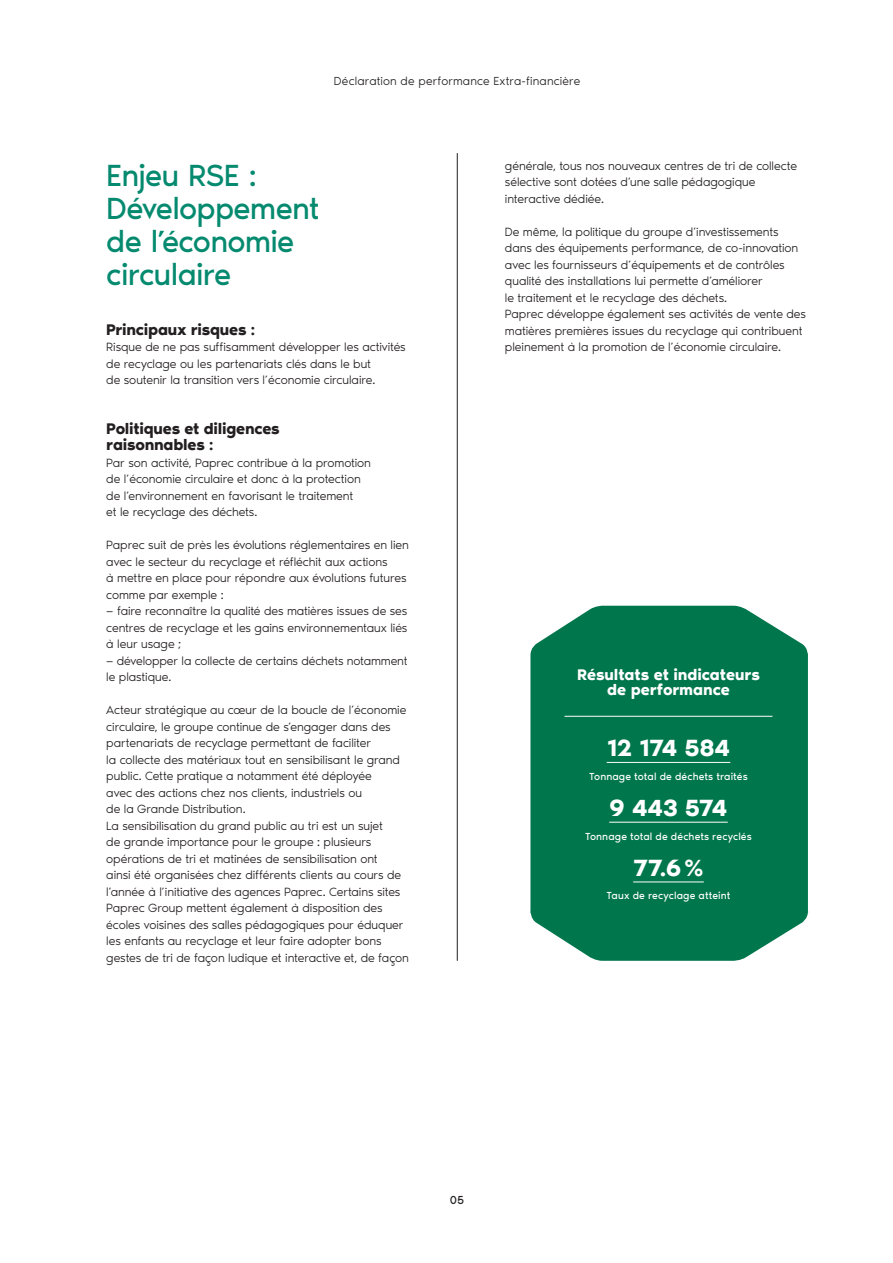
<style>
.page{position:relative;width:893px;height:1263px;background:#fff}
.page>*{position:absolute;margin:0;border:0;box-sizing:border-box;transform-origin:0 0}
.t1{font:31.5px "Noir Pro";letter-spacing:-.025em;color:#058a6f}
.t2{font:600 24px "Noir Pro";letter-spacing:-.03em;color:#fff}
.t3{font:600 15.75px/16.5px "Noir Pro";letter-spacing:-.015em;color:#231f20}
.t4{font:600 15.75px/15px "Noir Pro";letter-spacing:-.005em;color:#fff;text-align:center}
.t5{font:300 12.3px/16.5px "Noir Pro";letter-spacing:-.005em;color:#231f20}
.t6{font:300 12px "Noir Pro";letter-spacing:.015em;color:#231f20}
.t7{font:12px "Noir Pro";color:#231f20}
.t8{font:10.5px "Noir Pro";letter-spacing:.01em;color:#fff}
</style>
<div class="page">
<svg style="left:530px;top:606px;width:278px;height:355px;background:#0f7e57"></svg>
<hr style="left:564px;top:716px;width:208px;height:1px;background:#fff">
<hr style="left:607px;top:762px;width:123px;height:1px;background:#fff">
<hr style="left:609px;top:822px;width:119px;height:1px;background:#fff">
<hr style="left:633px;top:881px;width:71px;height:1px;background:#fff">
<hr style="left:457px;top:153px;width:1px;height:808px;background:#231f20">
<p class="t6" style="left:334px;top:72px;width:248px">Déclaration de performance Extra-financière</p>
<p class="t1" style="left:106px;top:151px;width:152px">Enjeu RSE :</p>
<p class="t1" style="left:106px;top:184px;width:215px">Développement</p>
<p class="t1" style="left:106px;top:217px;width:189px">de l’économie</p>
<p class="t1" style="left:106px;top:250px;width:127px">circulaire</p>
<p class="t3" style="left:106px;top:320px;width:150px">Principaux risques :</p>
<p class="t5" style="left:106px;top:338px;width:301px">Risque de ne pas suffisamment développer les activités de recyclage ou les partenariats clés dans le but<br>de soutenir la transition vers l’économie circulaire.</p>
<p class="t3" style="left:106px;top:419px;width:175px">Politiques et diligences raisonnables :</p>
<p class="t5" style="left:106px;top:453px;width:266px">Par son activité, Paprec contribue à la promotion de l’économie circulaire et donc à la protection de l’environnement en favorisant le traitement<br>et le recyclage des déchets.</p>
<p class="t5" style="left:106px;top:536px;width:304px">Paprec suit de près les évolutions réglementaires en lien avec le secteur du recyclage et réfléchit aux actions<br>à mettre en place pour répondre aux évolutions futures comme par exemple :</p>
<p class="t5" style="left:106px;top:602px;width:303px;text-align:justify">— faire reconnaître la qualité des matières issues de ses centres de recyclage et les gains environnementaux liés à leur usage ;</p>
<p class="t5" style="left:106px;top:651px;width:303px">— développer la collecte de certains déchets notamment le plastique.</p>
<p class="t5" style="left:106px;top:701px;width:302px">Acteur stratégique au cœur de la boucle de l’économie circulaire, le groupe continue de s’engager dans des partenariats de recyclage permettant de faciliter<br>la collecte des matériaux tout en sensibilisant le grand public. Cette pratique a notamment été déployée<br>avec des actions chez nos clients, industriels ou<br>de la Grande Distribution.</p>
<p class="t5" style="left:106px;top:816px;width:304px">La sensibilisation du grand public au tri est un sujet<br>de grande importance pour le groupe : plusieurs opérations de tri et matinées de sensibilisation ont<br>ainsi été organisées chez différents clients au cours de l’année à l’initiative des agences Paprec. Certains sites Paprec Group mettent également à disposition des écoles voisines des salles pédagogiques pour éduquer les enfants au recyclage et leur faire adopter bons gestes de tri de façon ludique et interactive et, de façon</p>
<p class="t5" style="left:505px;top:156px;width:294px">générale, tous nos nouveaux centres de tri de collecte sélective sont dotées d’une salle pédagogique interactive dédiée.</p>
<p class="t5" style="left:505px;top:222px;width:295px">De même, la politique du groupe d’investissements dans des équipements performance, de co-innovation avec les fournisseurs d’équipements et de contrôles qualité des installations lui permette d’améliorer<br>le traitement et le recyclage des déchets.</p>
<p class="t5" style="left:505px;top:305px;width:303px">Paprec développe également ses activités de vente des matières premières issues du recyclage qui contribuent pleinement à la promotion de l’économie circulaire.</p>
<p class="t4" style="left:577px;top:666px;width:184px">Résultats et indicateurs de performance</p>
<p class="t2" style="left:607px;top:729px;width:125px">12 174 584</p>
<p class="t8" style="left:589px;top:768px;width:160px">Tonnage total de déchets traités</p>
<p class="t2" style="left:609px;top:789px;width:120px">9 443 574</p>
<p class="t8" style="left:585px;top:828px;width:168px">Tonnage total de déchets recyclés</p>
<p class="t2" style="left:633px;top:849px;width:72px">77.6%</p>
<p class="t8" style="left:607px;top:888px;width:125px">Taux de recyclage atteint</p>
<p class="t7" style="left:450px;top:1191px;width:16px">05</p>
</div>
